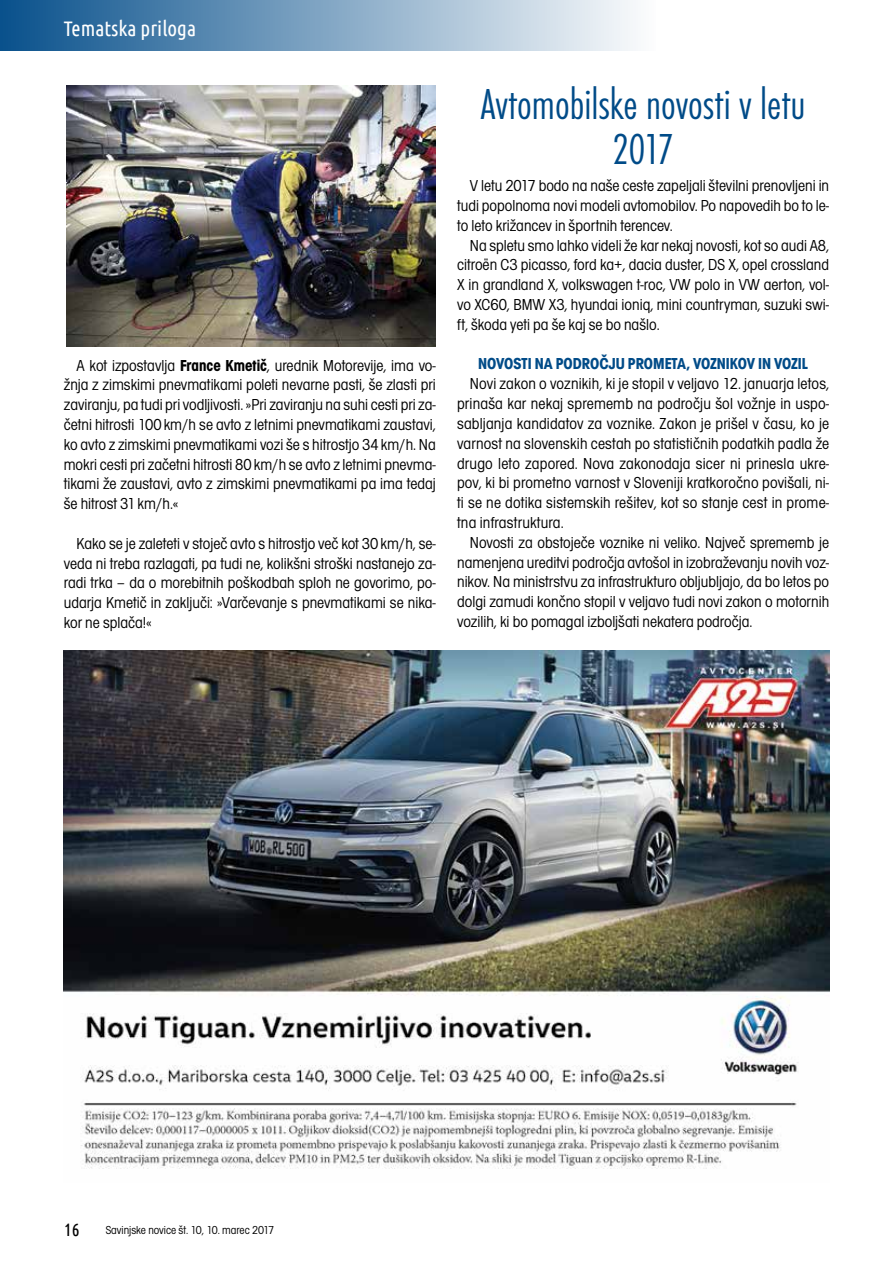
<style>
.page{position:relative;width:893px;height:1263px;background:#fff}
.page>*{position:absolute;margin:0;border:0;box-sizing:border-box;transform-origin:0 0}
.t1{font:45px/45px "Futura TEE Ligh Cond";color:#004b88;text-align:center}
.t2{font:21px "Ubuntu Condensed";color:#fff}
.t3{font:18px "Ubuntu Condensed";color:#000}
.t4{font:condensed 16.5px/19.8px "Avant Gar Got Itc TEE";color:#000;text-align:justify}
.t5{font:700 condensed 16.5px "Avant Gar Got Itc TEE";color:#004b88}
.t6{font:condensed 12px "Avant Gar Got Itc TEE";color:#000}
.s1{font-weight:700}
</style>
<div class="page">
<div style="left:0;top:0;width:656px;height:51px;background:linear-gradient(to right,#09518c,#fcfdfd)"></div>
<img style="left:64px;top:650px;width:765px;height:519px">
<img style="left:66px;top:85px;width:370px;height:262px">
<p class="t2" style="left:64px;top:15px;width:134px">Tematska priloga</p>
<p class="t4" style="left:64px;top:355px;width:374px;text-indent:13px">A kot izpostavlja <span class="s1">France Kmetič</span>, urednik Motorevije, ima vo&shy;žnja z zimskimi pnevmatikami poleti nevarne pasti, še zlasti pri zaviranju, pa tudi pri vodljivosti. »Pri zaviranju na suhi cesti pri za&shy;četni hitrosti 100km/h se avto z letnimi pnevmatikami zaustavi, ko avto z zimskimi pnevmatikami vozi še s hitrostjo 34 km/h. Na mokri cesti pri začetni hitrosti 80km/h se avto z letnimi pnevma&shy;tikami že zaustavi, avto z zimskimi pnevmatikami pa ima tedaj še hitrost 31 km/h.«</p>
<p class="t4" style="left:64px;top:534px;width:374px;text-indent:13px">Kako se je zaleteti v stoječ avto s hitrostjo več kot 30 km/h, se&shy;veda ni treba razlagati, pa tudi ne, kolikšni stroški nastanejo za&shy;radi trka – da o morebitnih poškodbah sploh ne govorimo, po&shy;udarja Kmetič in zaključi: »Varčevanje s pnevmatikami se nika&shy;kor ne splača!«</p>
<h1 class="t1" style="left:481px;top:81px;width:326px">Avtomobilske novosti v letu<br>2017</h1>
<p class="t4" style="left:457px;top:176px;width:374px;text-indent:13px">V letu 2017 bodo na naše ceste zapeljali številni prenovljeni in tudi popolnoma novi modeli avtomobilov. Po napovedih bo to le&shy;to leto križancev in športnih terencev.</p>
<p class="t4" style="left:457px;top:235px;width:374px;text-indent:13px">Na spletu smo lahko videli že kar nekaj novosti, kot so audi A8, citroën C3 picasso, ford ka+, dacia duster, DS X, opel crossland X in grandland X, volkswagen t-roc, VW polo in VW aerton, vol&shy;vo XC60, BMW X3, hyundai ioniq, mini countryman, suzuki swi&shy;ft, škoda yeti pa še kaj se bo našlo.</p>
<p class="t5" style="left:478px;top:354px;width:331px">NOVOSTI NA PODROČJU PROMETA, VOZNIKOV IN VOZIL</p>
<p class="t4" style="left:457px;top:374px;width:374px;text-indent:13px">Novi zakon o voznikih, ki je stopil v veljavo 12. januarja letos, prinaša kar nekaj sprememb na področju šol vožnje in uspo&shy;sabljanja kandidatov za voznike. Zakon je prišel v času, ko je varnost na slovenskih cestah po statističnih podatkih padla že drugo leto zapored. Nova zakonodaja sicer ni prinesla ukre&shy;pov, ki bi prometno varnost v Sloveniji kratkoročno povišali, ni&shy;ti se ne dotika sistemskih rešitev, kot so stanje cest in prome&shy;tna infrastruktura.</p>
<p class="t4" style="left:457px;top:532px;width:374px;text-indent:13px">Novosti za obstoječe voznike ni veliko. Največ sprememb je namenjena ureditvi področja avtošol in izobraževanju novih voz&shy;nikov. Na ministrstvu za infrastrukturo obljubljajo, da bo letos po dolgi zamudi končno stopil v veljavo tudi novi zakon o motornih vozilih, ki bo pomagal izboljšati nekatera področja.</p>
<p class="t3" style="left:64px;top:1219px;width:17px">16</p>
<p class="t6" style="left:106px;top:1223px;width:170px">Savinjske novice št. 10, 10. marec 2017</p>
</div>
